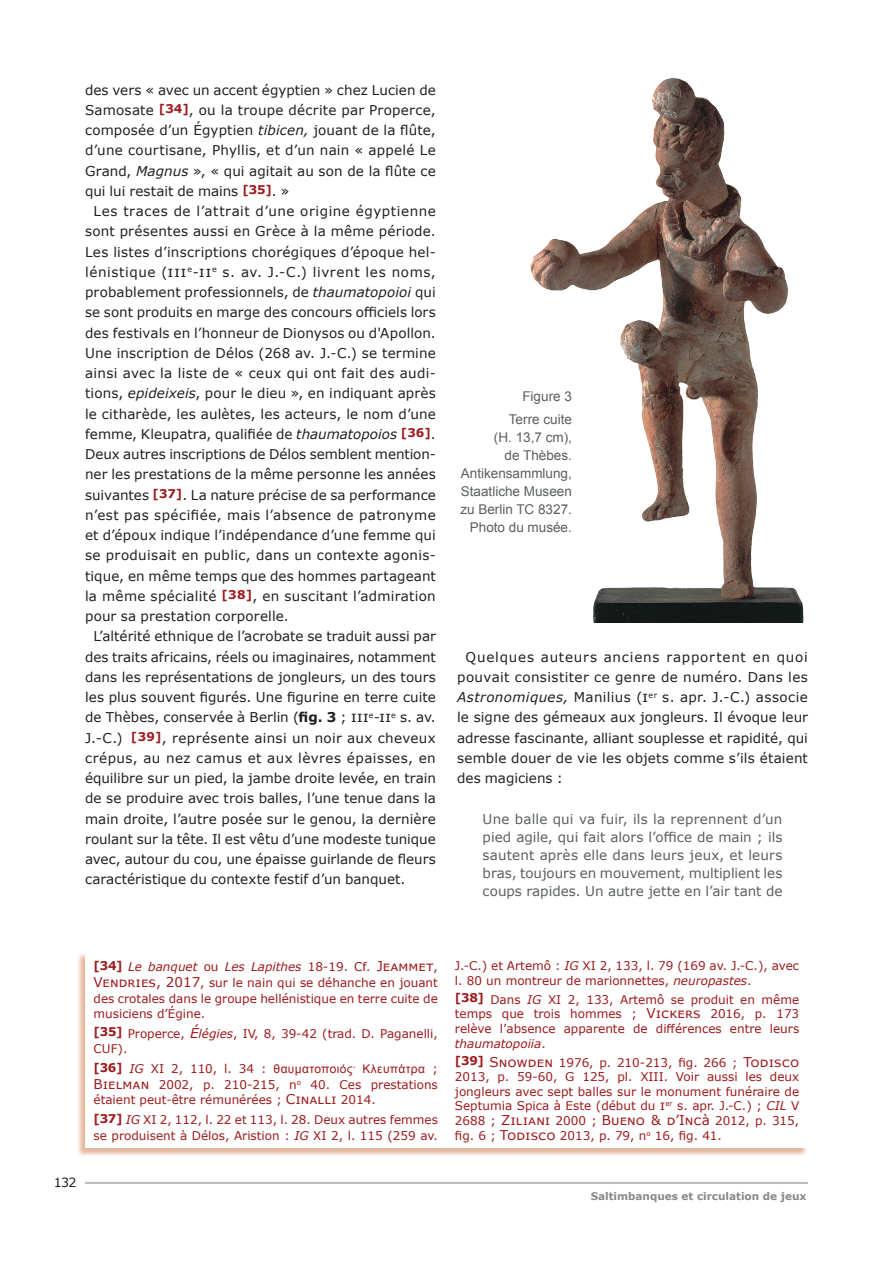
<style>
.page{position:relative;width:893px;height:1263px;background:#fff}
.page>*{position:absolute;margin:0;border:0;box-sizing:border-box;transform-origin:0 0}
.t1{font:13.5px/20.2px "Verdana";letter-spacing:.01em;color:#231f20;text-align:justify}
.t2{font:13.5px/18px "Verdana";color:#5b5f60;text-align:justify}
.t3{font:13.5px/18px "Arial";color:#5b5f60;text-align:right}
.t4{font:12.6px "Verdana";color:#231f20}
.t5{font:12px/14.7px "Verdana";color:#9d1b1e}
.t6{font:12px "Arial";letter-spacing:.03em;color:#9d1b1e}
.t7{font:700 10.5px "Verdana";color:#87898c}
.s1{font-weight:700;font-size:12px;color:#9d1b1e}
.s2{font-style:italic}
.s3{font-size:15px}
.s4{font-weight:700}
.s5{font-size:13.5px}
.s6{font-style:italic;font-size:13.5px}
.s7{font-family:"Verdana";font-weight:700}
.s8{font-family:"Verdana";font-style:italic}
.s9{font-family:"Verdana"}
</style>
<div class="page">
<hr style="left:85px;top:1182px;width:723px;height:2px;background:#bcbdc0">
<img style="left:530px;top:78px;width:274px;height:545px">
<div style="left:76px;top:952px;width:732px;height:205px;background:#c86c33;opacity:.5"></div>
<div style="left:85px;top:952px;width:723px;height:196px;background:#fff"></div>
<p class="t1" style="left:85px;top:79px;width:352px">des vers « avec un accent égyptien » chez Lucien de Samosate <span class="s1">[34]</span>, ou la troupe décrite par Properce, composée d’un Égyptien <span class="s2">tibicen,</span> jouant de la flûte, d’une courtisane, Phyllis, et d’un nain « appelé Le Grand, <span class="s2">Magnus</span> », « qui agitait au son de la flûte ce qui lui restait de mains <span class="s1">[35]</span>. »</p>
<p class="t1" style="left:85px;top:201px;width:352px;text-indent:9px">Les traces de l’attrait d’une origine égyptienne sont présentes aussi en Grèce à la même période.<br>Les listes d’inscriptions chorégiques d’époque hel&shy;lénistique (<span class="s3">iii</span><sup>e</sup>-<span class="s3">ii</span><sup>e</sup> s. av. J.-C.) livrent les noms, probablement professionnels, de <span class="s2">thaumatopoioi</span> qui se sont produits en marge des concours officiels lors des festivals en l’honneur de Dionysos ou d'Apollon.<br>Une inscription de Délos (268 av. J.-C.) se termine ainsi avec la liste de « ceux qui ont fait des audi&shy;tions, <span class="s2">epideixeis</span>, pour le dieu », en indiquant après le citharède, les aulètes, les acteurs, le nom d’une femme, Kleupatra, qualifiée de <span class="s2">thaumatopoios</span> <span class="s1">[36]</span>.<br>Deux autres inscriptions de Délos semblent mention&shy;ner les prestations de la même personne les années suivantes <span class="s1">[37]</span>. La nature précise de sa performance n’est pas spécifiée, mais l’absence de patronyme et d’époux indique l’indépendance d’une femme qui se produisait en public, dans un contexte agonis&shy;tique, en même temps que des hommes partageant la même spécialité <span class="s1">[38]</span>, en suscitant l’admiration pour sa prestation corporelle.</p>
<p class="t1" style="left:85px;top:626px;width:352px;text-indent:9px">L’altérité ethnique de l’acrobate se traduit aussi par des traits africains, réels ou imaginaires, notamment dans les représentations de jongleurs, un des tours les plus souvent figurés. Une figurine en terre cuite de Thèbes, conservée à Berlin (<span class="s4">fig. 3</span> ; <span class="s3">iii</span><sup>e</sup>-<span class="s3">ii</span><sup>e</sup> s. av.<br>J.-C.) <span class="s1">[39]</span>, représente ainsi un noir aux cheveux crépus, au nez camus et aux lèvres épaisses, en équilibre sur un pied, la jambe droite levée, en train de se produire avec trois balles, l’une tenue dans la main droite, l’autre posée sur le genou, la dernière roulant sur la tête. Il est vêtu d’une modeste tunique avec, autour du cou, une épaisse guirlande de fleurs caractéristique du contexte festif d’un banquet.</p>
<p class="t3" style="left:509px;top:386px;width:65px;line-height:22.2px">Figure 3<br>Terre cuite</p>
<p class="t3" style="left:460px;top:428px;width:113px">(H. 13,7 cm),<br>de Thèbes.<br>Antikensammlung,<br>Staatliche Museen zu Berlin TC 8327.<br>Photo du musée.</p>
<p class="t1" style="left:457px;top:646px;width:352px;text-indent:9px">Quelques auteurs anciens rapportent en quoi pouvait consistiter ce genre de numéro. Dans les <span class="s2">Astronomiques,</span> Manilius (<span class="s3">i</span><sup>er</sup> s. apr. J.-C.) associe le signe des gémeaux aux jongleurs. Il évoque leur adresse fascinante, alliant souplesse et rapidité, qui semble douer de vie les objets comme s’ils étaient des magiciens :</p>
<p class="t2" style="left:483px;top:809px;width:301px">Une balle qui va fuir, ils la reprennent d’un pied agile, qui fait alors l’office de main ; ils sautent après elle dans leurs jeux, et leurs bras, toujours en mouvement, multiplient les coups rapides. Un autre jette en l’air tant de</p>
<p class="t4" style="left:54px;top:1173px;width:24px">132</p>
<p class="t5" style="left:94px;top:959px;width:346px;line-height:15.6px;text-align:justify"><span class="s4">[34]</span> <span class="s2">Le banquet</span> ou <span class="s2">Les Lapithes</span> 18-19. Cf. <span class="s5">Jeammet</span>, <span class="s5">Vendries, 2017</span>, sur le nain qui se déhanche en jouant des crotales dans le groupe hellénistique en terre cuite de musiciens d’Égine.</p>
<p class="t5" style="left:94px;top:1025px;width:346px;line-height:15.6px"><span class="s4">[35]</span> Properce, <span class="s6">É</span><span class="s2">légies</span>, IV, 8, 39-42 (trad. D. Paganelli,<br>CUF).</p>
<p class="t6" style="left:94px;top:1061px;width:346px"><span class="s7">[36]</span> <span class="s8">IG</span> <span class="s9">XI 2, 110, l. 34 :</span> θαυματοποιός· Κλευπάτρα <span class="s9">;</span></p>
<p class="t5" style="left:94px;top:1076px;width:346px;line-height:15.6px"><span class="s5">Bielman</span> 2002, p. 210-215, n<sup>o</sup> 40. Ces prestations étaient peut-être rémunérées ; <span class="s5">Cinalli</span> 2014.</p>
<p class="t5" style="left:94px;top:1112px;width:346px;line-height:15.6px"><span class="s4">[37]</span> <span class="s2">IG</span> XI 2, 112, l. 22 et 113, l. 28. Deux autres femmes se produisent à Délos, Aristion : <span class="s2">IG</span> XI 2, l. 115 (259 av.</p>
<p class="t5" style="left:455px;top:958px;width:346px">J.-C.) et Artemô : <span class="s2">IG</span> XI 2, 133, l. 79 (169 av. J.-C.), avec l. 80 un montreur de marionnettes, <span class="s2">neuropastes</span>.</p>
<p class="t5" style="left:455px;top:992px;width:346px;text-align:justify"><span class="s4">[38]</span> Dans <span class="s2">IG</span> XI 2, 133, Artemô se produit en même temps que trois hommes ; <span class="s5">Vickers</span> 2016, p. 173 relève l’absence apparente de différences entre leurs <span class="s2">thaumatopoiia</span>.</p>
<p class="t5" style="left:455px;top:1055px;width:346px;text-align:justify"><span class="s4">[39]</span> <span class="s5">Snowden</span> 1976, p. 210-213, fig. 266 ; <span class="s5">Todisco </span>2013, p. 59-60, G 125, pl. XIII. Voir aussi les deux jongleurs avec sept balles sur le monument funéraire de Septumia Spica à Este (début du <span class="s5">i</span><sup>er</sup> s. apr. J.-C.) ; <span class="s2">CIL</span> V 2688 ; <span class="s5">Ziliani</span> 2000 ; <span class="s5">Bueno &amp; d’Incà</span> 2012, p. 315, fig. 6 ; <span class="s5">Todisco</span> 2013, p. 79, n<sup>o</sup> 16, fig. 41.</p>
<p class="t7" style="left:591px;top:1189px;width:217px">Saltimbanques et circulation de jeux</p>
</div>
